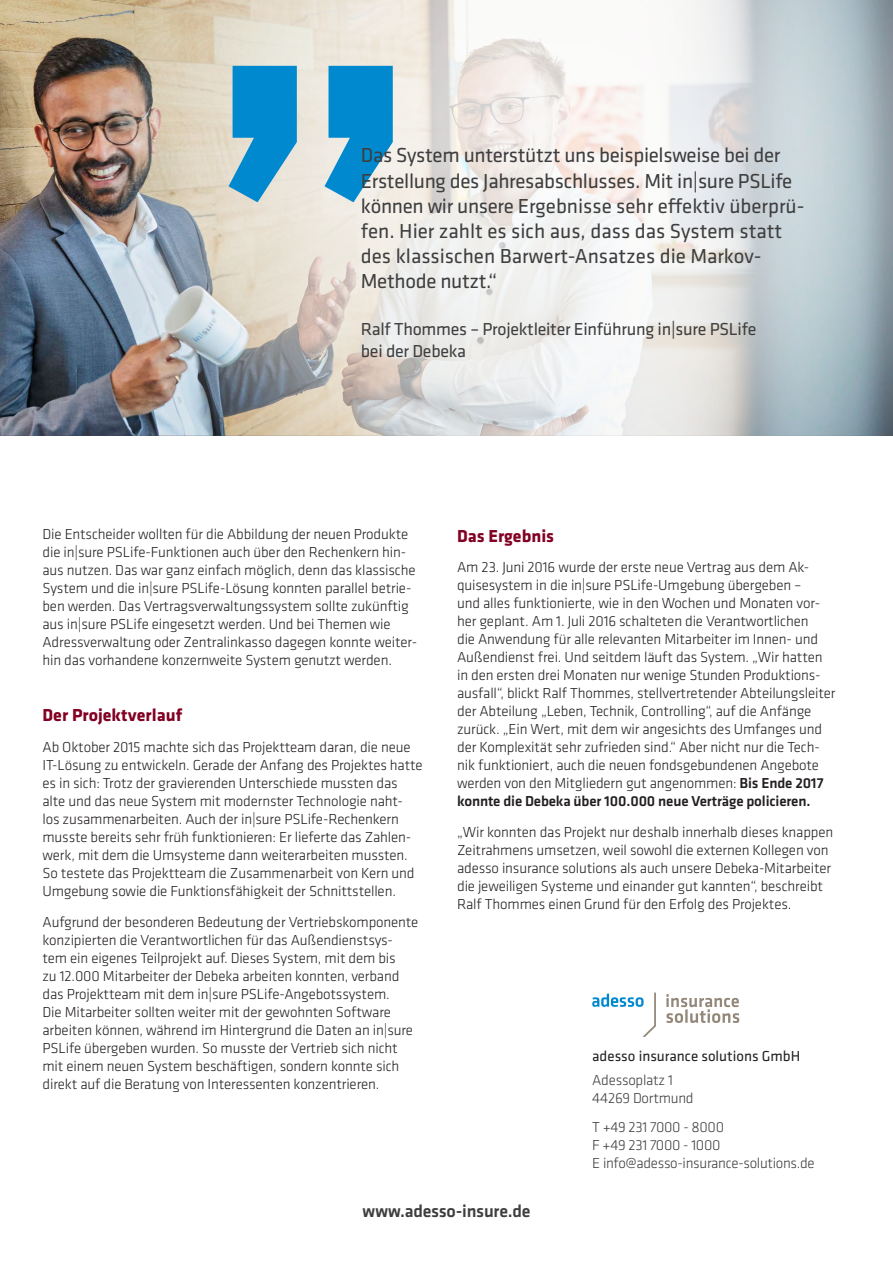
<style>
.page{position:relative;width:893px;height:1263px;background:#fff}
.page>*{position:absolute;margin:0;border:0;box-sizing:border-box;transform-origin:0 0}
.Zitat{font:21px/25.2px "Klavika";letter-spacing:-.015em;color:#3e3e3f}
.Zitat-2{font:18px/21.6px "Klavika";letter-spacing:-.015em;color:#3e3e3f}
.Kapitelüberschrift{font:700 18px "Klavika";color:#820123}
.Kontakt{font:500 18px "Klavika";letter-spacing:-.015em;color:#3e3e3f}
.Fließtext{font:300 15px/18px "Klavika";letter-spacing:-.01em;color:#231f20}
.Kontakt-2{font:300 15px/18px "Klavika";letter-spacing:-.02em;color:#3e3e3f}
.t1{font:15px "Klavika";color:#231f20}
.s1{font-weight:500}
</style>
<div class="page">
<img style="left:0;top:0;width:108px;height:436px">
<svg style="left:108px;top:0;width:785px;height:436px"></svg>
<svg style="left:229px;top:66px;width:164px;height:136px;background:#58acd4"></svg>
<svg style="left:592px;top:992px;width:64px;height:45px"></svg>
<svg style="left:666px;top:994px;width:73px;height:29px"></svg>
<p class="Zitat" style="left:361px;top:143px;width:445px">Das System unterstützt uns beispielsweise bei der Erstellung des Jahresabschlusses. Mit in|sure PSLife können wir unsere Ergebnisse sehr effektiv überprü&shy;fen. Hier zahlt es sich aus, dass das System statt des klassischen Barwert-Ansatzes die Markov-Methode nutzt.“</p>
<p class="Zitat-2" style="left:361px;top:319px;width:397px">Ralf Thommes – Projektleiter Einführung in|sure PSLife bei der Debeka</p>
<p class="Fließtext" style="left:43px;top:526px;width:376px">Die Entscheider wollten für die Abbildung der neuen Produkte die in|sure PSLife-Funktionen auch über den Rechenkern hin&shy;aus nutzen. Das war ganz einfach möglich, denn das klassische System und die in|sure PSLife-Lösung konnten parallel betrie&shy;ben werden. Das Vertragsverwaltungssystem sollte zukünftig aus in|sure PSLife eingesetzt werden. Und bei Themen wie Adressverwaltung oder Zentralinkasso dagegen konnte weiter&shy;hin das vorhandene konzernweite System genutzt werden.</p>
<p class="Kapitelüberschrift" style="left:43px;top:706px;width:141px">Der Projektverlauf</p>
<p class="Fließtext" style="left:43px;top:738px;width:382px">Ab Oktober 2015 machte sich das Projektteam daran, die neue IT-Lösung zu entwickeln. Gerade der Anfang des Projektes hatte es in sich: Trotz der gravierenden Unterschiede mussten das alte und das neue System mit modernster Technologie naht&shy;los zusammenarbeiten. Auch der in|sure PSLife-Rechenkern musste bereits sehr früh funktionieren: Er lieferte das Zahlen&shy;werk, mit dem die Umsysteme dann weiterarbeiten mussten.<br>So testete das Projektteam die Zusammenarbeit von Kern und Umgebung sowie die Funktionsfähigkeit der Schnittstellen.</p>
<p class="Fließtext" style="left:43px;top:913px;width:377px">Aufgrund der besonderen Bedeutung der Vertriebskomponente konzipierten die Verantwortlichen für das Außendienstsys&shy;tem ein eigenes Teilprojekt auf. Dieses System, mit dem bis<br>zu 12.000 Mitarbeiter der Debeka arbeiten konnten, verband das Projektteam mit dem in|sure PSLife-Angebotssystem.<br>Die Mitarbeiter sollten weiter mit der gewohnten Software arbeiten können, während im Hintergrund die Daten an in|sure PSLife übergeben wurden. So musste der Vertrieb sich nicht mit einem neuen System beschäftigen, sondern konnte sich direkt auf die Beratung von Interessenten konzentrieren.</p>
<p class="Kapitelüberschrift" style="left:457px;top:526px;width:98px">Das Ergebnis</p>
<p class="Fließtext" style="left:457px;top:559px;width:380px">Am 23. Juni 2016 wurde der erste neue Vertrag aus dem Ak&shy;quisesystem in die in|sure PSLife-Umgebung übergeben –<br>und alles funktionierte, wie in den Wochen und Monaten vor&shy;her geplant. Am 1. Juli 2016 schalteten die Verantwortlichen<br>die Anwendung für alle relevanten Mitarbeiter im Innen- und Außendienst frei. Und seitdem läuft das System. „Wir hatten in den ersten drei Monaten nur wenige Stunden Produktions&shy;ausfall“, blickt Ralf Thommes, stellvertretender Abteilungsleiter der Abteilung „Leben, Technik, Controlling“, auf die Anfänge zurück. „Ein Wert, mit dem wir angesichts des Umfanges und der Komplexität sehr zufrieden sind.“ Aber nicht nur die Tech&shy;nik funktioniert, auch die neuen fondsgebundenen Angebote werden von den Mitgliedern gut angenommen: <span class="s1">Bis Ende 2017 konnte die Debeka über 100.000 neue Verträge policieren.</span></p>
<p class="Fließtext" style="left:457px;top:823px;width:378px">„Wir konnten das Projekt nur deshalb innerhalb dieses knappen Zeitrahmens umsetzen, weil sowohl die externen Kollegen von adesso insurance solutions als auch unsere Debeka-Mitarbeiter die jeweiligen Systeme und einander gut kannten“, beschreibt Ralf Thommes einen Grund für den Erfolg des Projektes.</p>
<p class="t1" style="left:592px;top:1048px;width:210px">adesso insurance solutions GmbH</p>
<p class="Kontakt-2" style="left:592px;top:1072px;width:103px">Adessoplatz 1<br>44269 Dortmund</p>
<p class="Kontakt-2" style="left:592px;top:1118px;width:224px">T +49 231 7000 - 8000<br>F +49 231 7000 - 1000<br>E info@adesso-insurance-solutions.de</p>
<p class="Kontakt" style="left:363px;top:1201px;width:169px">www.adesso-insure.de</p>
</div>
